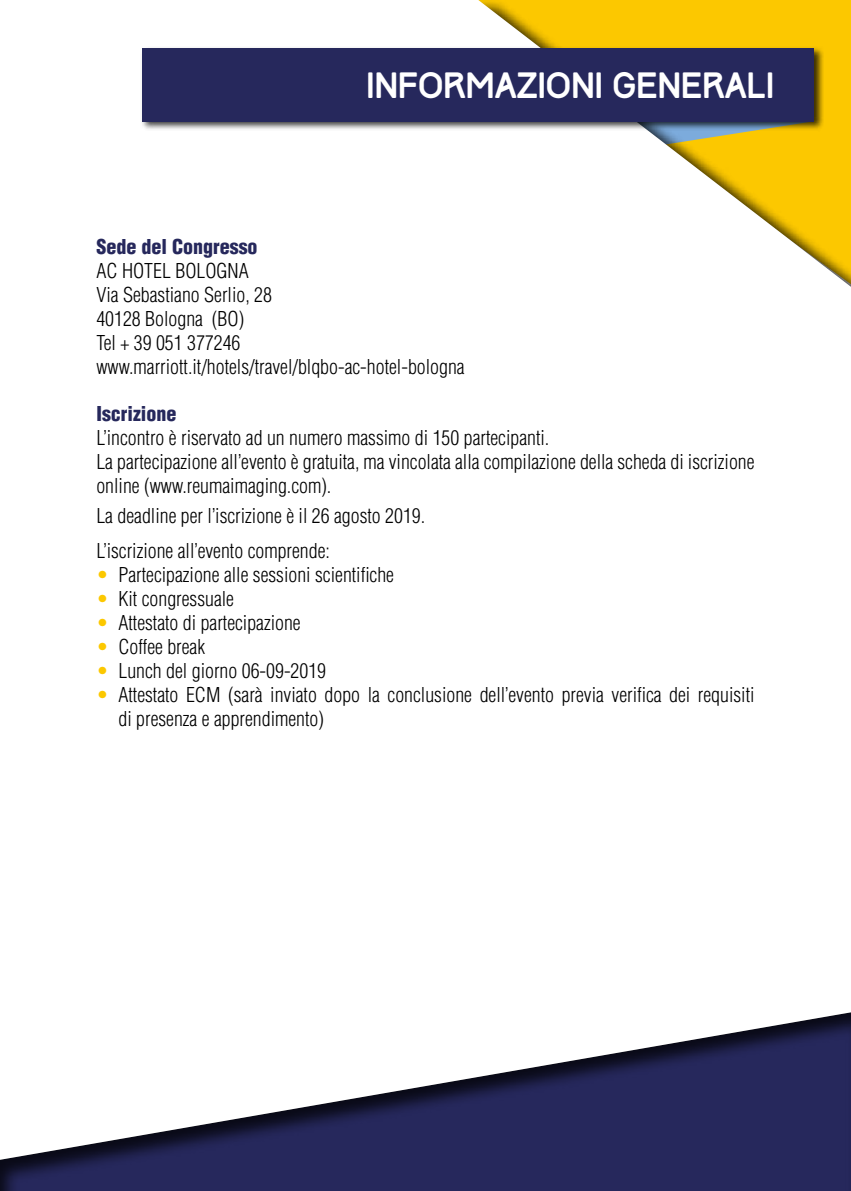
<style>
.page{position:relative;width:851px;height:1191px;background:#fff}
.page>*{position:absolute;margin:0;border:0;box-sizing:border-box;transform-origin:0 0}
.t1{font:32px "Track";color:#fff}
.t2{font:300 condensed 20px/24px "Helvetica";color:#000}
.t3{font:900 condensed 20px "Helvetica";color:#26285c}
.s1{color:#fcc800}
</style>
<div class="page">
<svg style="left:478px;top:0;width:372px;height:286px"></svg>
<div style="left:140px;top:46px;width:683px;height:86px;background:#000;opacity:.75"></div>
<div style="left:142px;top:48px;width:672px;height:73px;background:#26285c"></div>
<div style="left:0;top:1009px;width:850px;height:182px;background:#000;opacity:.75"></div>
<h1 class="t1" style="left:366px;top:65px;width:409px">INFORMAZIONI GENERALI</h1>
<p class="t3" style="left:96px;top:235px;width:163px">Sede del Congresso</p>
<p class="t2" style="left:96px;top:259px;width:370px">AC HOTEL BOLOGNA<br>Via Sebastiano Serlio, 28<br>40128 Bologna (BO)<br>Tel + 39 051 377246 www.marriott.it/hotels/travel/blqbo-ac-hotel-bologna</p>
<p class="t3" style="left:96px;top:401px;width:81px">Iscrizione</p>
<p class="t2" style="left:96px;top:426px;width:659px">L’incontro è riservato ad un numero massimo di 150 partecipanti.<br>La partecipazione all’evento è gratuita, ma vincolata alla compilazione della scheda di iscrizione online (www.reumaimaging.com).</p>
<p class="t2" style="left:96px;top:498px;width:330px;line-height:35.4px">La deadline per l’iscrizione è il 26 agosto 2019.<br>L’iscrizione all’evento comprende:</p>
<p class="t2" style="left:96px;top:563px;width:299px"><span class="s1">•</span> Partecipazione alle sessioni scientifiche</p>
<p class="t2" style="left:96px;top:587px;width:139px"><span class="s1">•</span> Kit congressuale</p>
<p class="t2" style="left:96px;top:611px;width:206px"><span class="s1">•</span> Attestato di partecipazione</p>
<p class="t2" style="left:96px;top:635px;width:110px"><span class="s1">•</span> Coffee break</p>
<p class="t2" style="left:96px;top:659px;width:231px"><span class="s1">•</span> Lunch del giorno 06-09-2019</p>
<p class="t2" style="left:118px;top:683px;width:637px;text-indent:-22px"><span class="s1">•</span> Attestato ECM (sarà inviato dopo la conclusione dell’evento previa verifica dei requisiti di presenza e apprendimento)</p>
</div>
